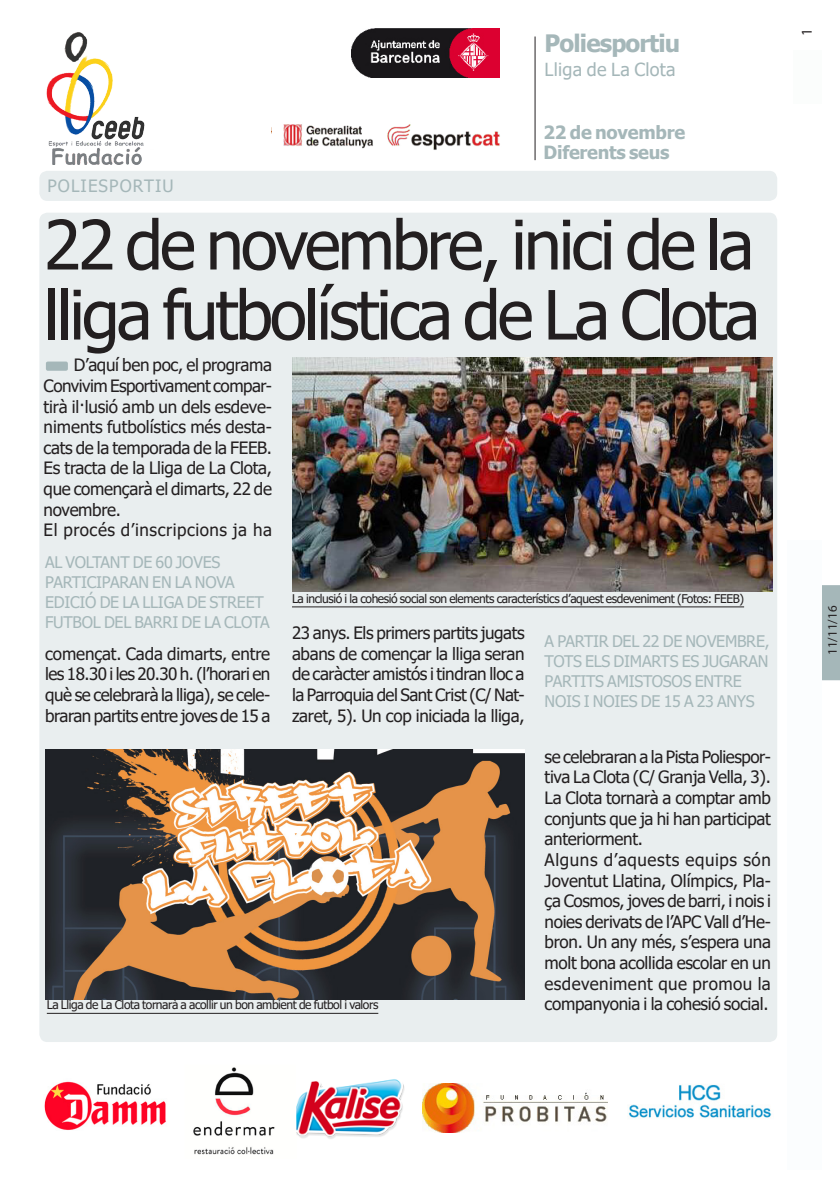
<style>
.page{position:relative;width:840px;height:1191px;background:#fff}
.page>*{position:absolute;margin:0;border:0;box-sizing:border-box;transform-origin:0 0}
.totc_TITULAR-noti-31{font:68px/70px "Tahoma";letter-spacing:-.045em;color:#231f20}
.t1{font:700 24px "Tahoma";letter-spacing:-.035em;color:#a5b7b9}
.t2{font:700 18.2px "Tahoma";letter-spacing:-.015em;color:#a5b7b9}
.t3{font:18px "Tahoma";letter-spacing:.015em;color:#a5b7b9}
.totc_TEXT_BASE{font:17px/20.6px "Tahoma";letter-spacing:-.02em;color:#231f20;text-align:justify}
.totc_TEXT_BASE-2{font:17px "Tahoma";letter-spacing:.03em;color:#231f20}
.totc_EPÍGRAF{font:17px "Tahoma";letter-spacing:.065em;color:#a5b7b9}
.totc_EPÍGRAF-2{font:16px/20px "Tahoma";letter-spacing:-.015em;color:#a5b7b9}
.t4{font:15px "Myriad Pro";color:#231f20}
.totc_FRASE_noti-càrr{font:13px "Myriad Pro";color:#231f20}
.totc_PEU_FOTO{font:12px "Tahoma";letter-spacing:-.035em;color:#231f20}
</style>
<div class="page">
<div style="left:822px;top:585px;width:17px;height:95px;background:#a5b7b9"></div>
<img style="left:44px;top:1081px;width:122px;height:49px">
<div style="left:39px;top:213px;width:737px;height:829px;background:#e9eeef;border-radius:8px"></div>
<div style="left:39px;top:171px;width:737px;height:30px;background:#e9eeef;border-radius:8px"></div>
<img style="left:292px;top:357px;width:480px;height:234px">
<hr style="left:292px;top:606px;width:451px;height:1px;background:#231f20">
<hr style="left:534px;top:37px;width:1px;height:123px;background:#231f20">
<div style="left:787px;top:540px;width:34px;height:629px;background:#fbfdfe"></div>
<div style="left:793px;top:50px;width:28px;height:54px;background:#fbfdfc"></div>
<img style="left:351px;top:28px;width:148px;height:50px">
<img style="left:628px;top:1084px;width:144px;height:34px">
<img style="left:283px;top:124px;width:217px;height:26px">
<img style="left:46px;top:32px;width:99px;height:133px">
<div style="left:46px;top:361px;width:22px;height:10px;background:#a5b7b9;border-radius:2px"></div>
<img style="left:297px;top:1079px;width:107px;height:60px">
<img style="left:193px;top:1067px;width:104px;height:88px">
<img style="left:422px;top:1083px;width:184px;height:49px">
<img style="left:46px;top:749px;width:478px;height:250px">
<hr style="left:47px;top:1013px;width:331px;height:1px;background:#231f20">
<p class="t1" style="left:544px;top:27px;width:137px">Poliesportiu</p>
<p class="t3" style="left:544px;top:58px;width:132px">Lliga de La Clota</p>
<p class="totc_EPÍGRAF" style="left:47px;top:174px;width:128px">POLIESPORTIU</p>
<p class="t2" style="left:543px;top:119px;width:143px">22 de novembre</p>
<p class="t2" style="left:543px;top:140px;width:127px">Diferents seus</p>
<p class="totc_TITULAR-noti-31" style="left:44px;top:213px;width:717px">22 de novembre, inici de la lliga futbolística de La Clota</p>
<p class="totc_TEXT_BASE" style="left:44px;top:356px;width:230px;text-indent:30px">D’aquí ben poc, el programa Convivim Esportivament compar&shy;tirà il·lusió amb un dels esdeve&shy;niments futbolístics més desta&shy;cats de la temporada de la FEEB.<br>Es tracta de la Lliga de La Clota, que començarà el dimarts, 22 de novembre.</p>
<p class="totc_TEXT_BASE-2" style="left:44px;top:518px;width:230px">El procés d’inscripcions ja ha</p>
<p class="totc_EPÍGRAF-2" style="left:45px;top:553px;width:226px">AL VOLTANT DE 60 JOVES<br>PARTICIPARAN EN LA NOVA<br>EDICIÓ DE LA LLIGA DE STREET<br>FUTBOL DEL BARRI DE LA CLOTA</p>
<p class="totc_TEXT_BASE" style="left:45px;top:644px;width:226px">començat. Cada dimarts, entre les 18.30 i les 20.30 h. (l’horari en què se celebrarà la lliga), se cele&shy;braran partits entre joves de 15 a</p>
<p class="totc_PEU_FOTO" style="left:292px;top:590px;width:453px">La inclusió i la cohesió social son elements característics d’aquest esdeveniment (Fotos: FEEB)</p>
<p class="totc_TEXT_BASE" style="left:292px;top:623px;width:234px">23 anys. Els primers partits jugats abans de començar la lliga seran de caràcter amistós i tindran lloc a la Parroquia del Sant Crist (C/ Nat&shy;zaret, 5). Un cop iniciada la lliga,</p>
<p class="totc_EPÍGRAF-2" style="left:544px;top:632px;width:226px">A PARTIR DEL 22 DE NOVEMBRE,<br>TOTS ELS DIMARTS ES JUGARAN<br>PARTITS AMISTOSOS ENTRE<br>NOIS I NOIES DE 15 A 23 ANYS</p>
<p class="totc_PEU_FOTO" style="left:47px;top:997px;width:333px">La Lliga de La Clota tornarà a acollir un bon ambient de futbol i valors</p>
<p class="totc_TEXT_BASE" style="left:544px;top:747px;width:227px">se celebraran a la Pista Poliespor&shy;tiva La Clota (C/ Granja Vella, 3).</p>
<p class="totc_TEXT_BASE" style="left:544px;top:788px;width:227px">La Clota tornarà a comptar amb conjunts que ja hi han participat anteriorment.</p>
<p class="totc_TEXT_BASE" style="left:544px;top:850px;width:228px">Alguns d’aquests equips són Joventut Llatina, Olímpics, Pla&shy;ça Cosmos, joves de barri, i nois i noies derivats de l’APC Vall d’He&shy;bron. Un any més, s’espera una molt bona acollida escolar en un esdeveniment que promou la companyonia i la cohesió social.</p>
<p class="t4" style="left:797px;top:36px;width:9px;rotate:-90deg">1</p>
<p class="totc_FRASE_noti-càrr" style="left:824px;top:655px;width:51px;rotate:-90deg">11/11/16</p>
</div>
